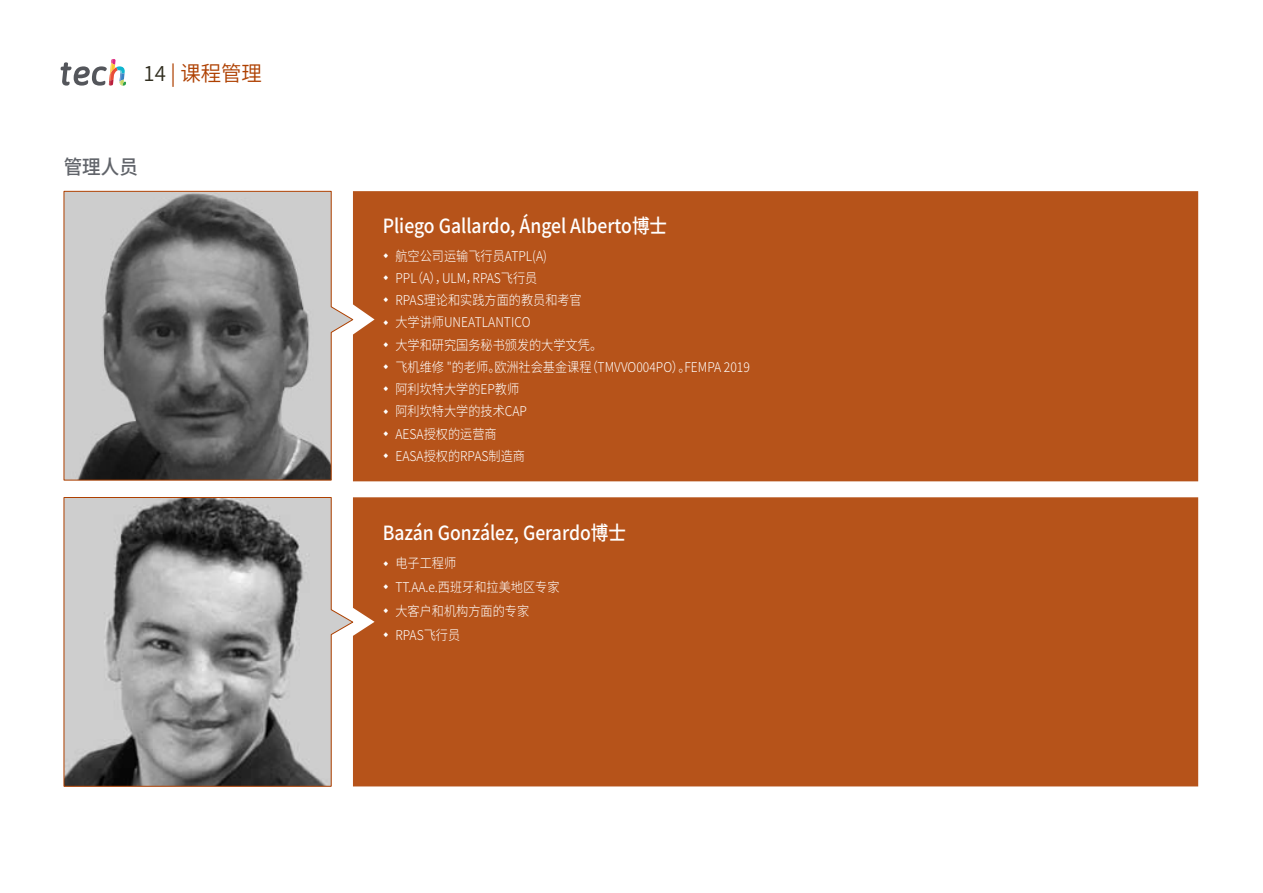
<style>
.page{position:relative;width:1263px;height:893px;background:#fff}
.page>*{position:absolute;margin:0;border:0;box-sizing:border-box;transform-origin:0 0}
.t1{font:21px "Source Han Sans CN";color:#ae4000}
.t2{font:500 19.5px "Source Han Sans CN";color:#fff;scale:.9 1}
.t3{font:500 19.5px "Source Han Sans CN";color:#61646a;scale:.95 1}
.t4{font:300 13.5px/22.2px "Source Han Sans CN";color:#fff;scale:.9 1}
.s1{color:#312e20}
</style>
<div class="page">
<div style="left:353px;top:191px;width:845px;height:290px;background:#b6531a"></div>
<div style="left:353px;top:497px;width:845px;height:289px;background:#b6531a"></div>
<svg style="left:61px;top:59px;width:65px;height:27px"></svg>
<svg style="left:64px;top:191px;width:289px;height:289px;background:#8c8b8b"></svg>
<svg style="left:64px;top:497px;width:289px;height:290px;background:#9f9e9d"></svg>
<svg style="left:384px;top:253px;width:4px;height:5px"></svg>
<svg style="left:384px;top:275px;width:4px;height:5px"></svg>
<svg style="left:384px;top:298px;width:4px;height:5px"></svg>
<svg style="left:384px;top:320px;width:4px;height:5px"></svg>
<svg style="left:384px;top:342px;width:4px;height:5px"></svg>
<svg style="left:384px;top:364px;width:4px;height:5px"></svg>
<svg style="left:384px;top:387px;width:4px;height:5px"></svg>
<svg style="left:384px;top:409px;width:4px;height:5px"></svg>
<svg style="left:384px;top:431px;width:4px;height:5px"></svg>
<svg style="left:384px;top:453px;width:4px;height:5px"></svg>
<svg style="left:384px;top:561px;width:4px;height:5px"></svg>
<svg style="left:384px;top:584px;width:4px;height:5px"></svg>
<svg style="left:384px;top:608px;width:4px;height:5px"></svg>
<svg style="left:384px;top:632px;width:4px;height:5px"></svg>
<h1 class="t1" style="left:144px;top:61px;width:120px"><span class="s1">14</span> | 课程管理</h1>
<h2 class="t3" style="left:64px;top:156px;width:80px">管理人员</h2>
<h2 class="t2" style="left:383px;top:215px;width:318px">Pliego Gallardo, Ángel Alberto博士</h2>
<p class="t4" style="left:395px;top:245px;width:395px">航空公司运输飞行员ATPL(A)<br>PPL（A），ULM，RPAS飞行员<br>RPAS理论和实践方面的教员和考官<br>大学讲师UNEATLANTICO<br>大学和研究国务秘书颁发的大学文凭。<br>飞机维修 "的老师。欧洲社会基金课程（TMVVO004PO）。FEMPA 2019阿利坎特大学的EP教师<br>阿利坎特大学的技术CAP<br>AESA授权的运营商<br>EASA授权的RPAS制造商</p>
<h2 class="t2" style="left:383px;top:521px;width:272px">Bazán González, Gerardo博士</h2>
<p class="t4" style="left:395px;top:552px;width:184px;line-height:23.7px">电子工程师<br>TT.AA.e.西班牙和拉美地区专家大客户和机构方面的专家<br>RPAS飞行员</p>
</div>
